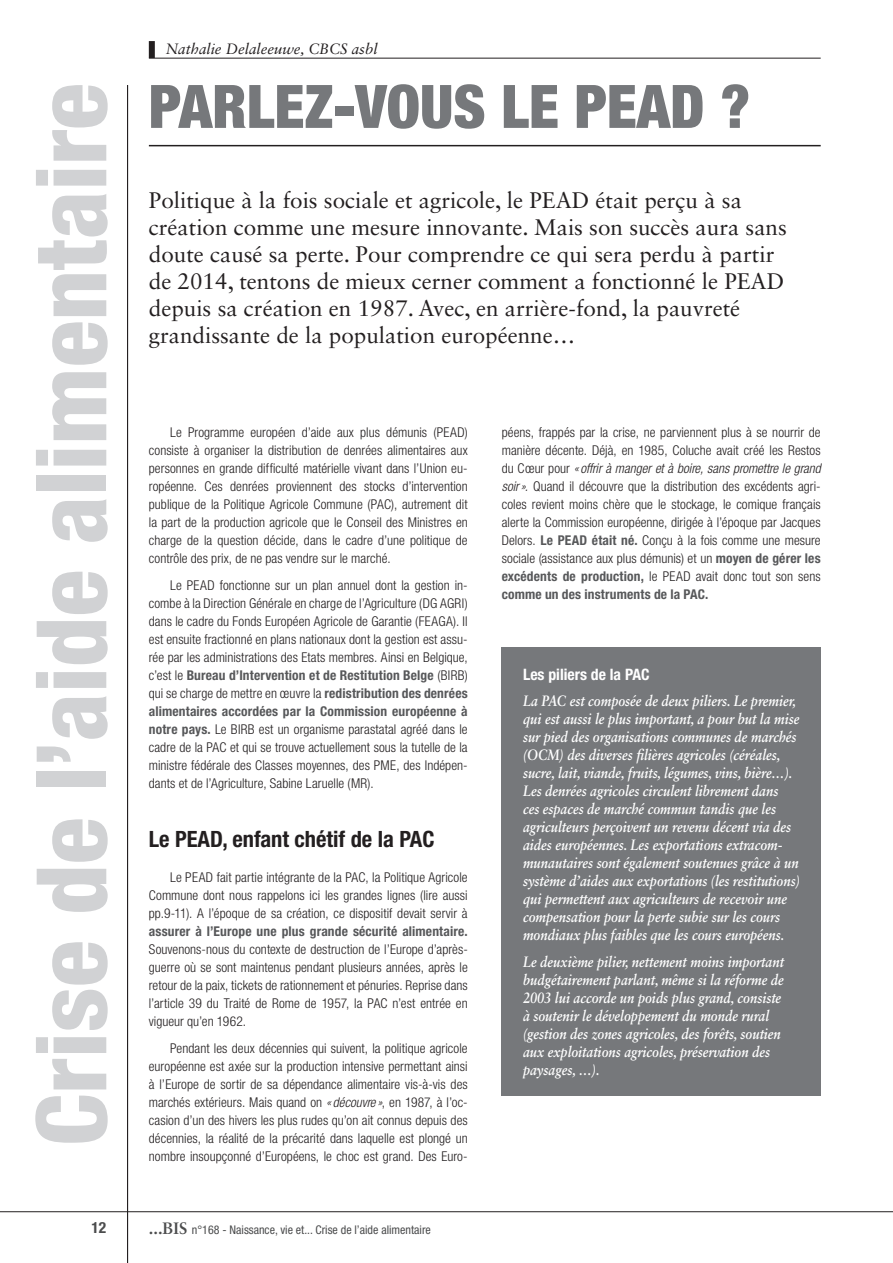
<style>
.page{position:relative;width:893px;height:1263px;background:#fff}
.page>*{position:absolute;margin:0;border:0;box-sizing:border-box;transform-origin:0 0}
.t1{font:800 condensed 97.5px "Helvetica Neue LT Std";color:#d1d2d4}
.TITRE_1{font:900 condensed 60px "Helvetica Neue LT Std";color:#76787b}
.INTRO{font:22.5px/27px "Sabon LT Std";color:#231f20}
.SOUS-TITRE_1{font:700 condensed 22.5px "Helvetica Neue LT Std";color:#231f20}
.titre_encadré_gris{font:700 condensed 15.75px "Helvetica Neue LT Std";color:#fff}
.t2{font:700 condensed 15.45px "Helvetica Neue LT Std";color:#4b4c4d}
.texte_encadré_gris{font:italic 700 15px/18px "Sabon LT Std";color:#fff;scale:.85 1}
.t3{font:italic 15px "Sabon LT Std";color:#231f20}
.TEXTE_COURANT{font:300 condensed 13.5px/18px "Helvetica Neue LT Std";letter-spacing:.005em;color:#231f20;text-align:justify}
.t4{font:condensed 12px "Helvetica Neue LT Std";color:#4b4c4d}
.s1{font-weight:700;color:#57585a}
.s2{font-style:italic}
.s3{font-family:"Sabon LT Std";font-weight:700;font-stretch:normal;font-size:16.5px}
</style>
<div class="page">
<hr style="left:0;top:1211px;width:893px;height:1px;background:#231f20">
<div style="left:502px;top:647px;width:319px;height:449px;background:#76787b"></div>
<hr style="left:149px;top:145px;width:672px;height:1px;background:#231f20">
<hr style="left:127px;top:85px;width:1px;height:1178px;background:#231f20">
<hr style="left:149px;top:58px;width:672px;height:1px;background:#231f20">
<div style="left:149px;top:41px;width:6px;height:17px;background:#231f20"></div>
<h1 class="t1" style="left:11px;top:1146px;width:1064px;rotate:-90deg">Crise de l’aide alimentaire</h1>
<p class="t2" style="left:91px;top:1218px;width:16px">12</p>
<p class="t3" style="left:166px;top:40px;width:213px">Nathalie Delaleeuwe, CBCS asbl</p>
<p class="TITRE_1" style="left:149px;top:70px;width:603px">PARLEZ-VOUS LE PEAD ?</p>
<p class="INTRO" style="left:149px;top:186px;width:639px">Politique à la fois sociale et agricole, le PEAD était perçu à sa création comme une mesure innovante. Mais son succès aura sans doute causé sa perte. Pour comprendre ce qui sera perdu à partir de 2014, tentons de mieux cerner comment a fonctionné le PEAD depuis sa création en 1987. Avec, en arrière-fond, la pauvreté grandissante de la population européenne…</p>
<p class="TEXTE_COURANT" style="left:149px;top:424px;width:320px;text-indent:21px">Le Programme européen d’aide aux plus démunis (PEAD) consiste à organiser la distribution de denrées alimentaires aux personnes en grande difficulté matérielle vivant dans l’Union eu&shy;ropéenne. Ces denrées proviennent des stocks d’intervention publique de la Politique Agricole Commune (PAC), autrement dit la part de la production agricole que le Conseil des Ministres en charge de la question décide, dans le cadre d’une politique de contrôle des prix, de ne pas vendre sur le marché.</p>
<p class="TEXTE_COURANT" style="left:149px;top:576px;width:320px;text-indent:21px">Le PEAD fonctionne sur un plan annuel dont la gestion in&shy;combe à la Direction Générale en charge de l’Agriculture (DG AGRI) dans le cadre du Fonds Européen Agricole de Garantie (FEAGA). Il est ensuite fractionné en plans nationaux dont la gestion est assu&shy;rée par les administrations des Etats membres. Ainsi en Belgique, c’est le <span class="s1">Bureau d’Intervention et de Restitution Belge</span> (BIRB) qui se charge de mettre en œuvre la <span class="s1">redistribution des denrées alimentaires accordées par la Commission européenne à notre pays.</span> Le BIRB est un organisme parastatal agréé dans le cadre de la PAC et qui se trouve actuellement sous la tutelle de la ministre fédérale des Classes moyennes, des PME, des Indépen&shy;dants et de l’Agriculture, Sabine Laruelle (MR).</p>
<p class="SOUS-TITRE_1" style="left:149px;top:825px;width:287px">Le PEAD, enfant chétif de la PAC</p>
<p class="TEXTE_COURANT" style="left:149px;top:868px;width:320px;text-indent:21px">Le PEAD fait partie intégrante de la PAC, la Politique Agricole Commune dont nous rappelons ici les grandes lignes (lire aussi pp.9-11). A l’époque de sa création, ce dispositif devait servir à <span class="s1">assurer à l’Europe une plus grande sécurité alimentaire.<br></span>Souvenons-nous du contexte de destruction de l’Europe d’après&shy;guerre où se sont maintenus pendant plusieurs années, après le retour de la paix, tickets de rationnement et pénuries. Reprise dans l’article 39 du Traité de Rome de 1957, la PAC n’est entrée en vigueur qu’en 1962.</p>
<p class="TEXTE_COURANT" style="left:149px;top:1039px;width:320px;text-indent:21px">Pendant les deux décennies qui suivent, la politique agricole européenne est axée sur la production intensive permettant ainsi à l’Europe de sortir de sa dépendance alimentaire vis-à-vis des marchés extérieurs. Mais quand on <span class="s2">« découvre »</span>, en 1987, à l’oc&shy;casion d’un des hivers les plus rudes qu’on ait connus depuis des décennies, la réalité de la précarité dans laquelle est plongé un nombre insoupçonné d’Européens, le choc est grand. Des Euro-</p>
<p class="t4" style="left:149px;top:1222px;width:284px"><span class="s3">...BIS</span> n°168 - Naissance, vie et... Crise de l’aide alimentaire</p>
<p class="TEXTE_COURANT" style="left:502px;top:424px;width:320px">péens, frappés par la crise, ne parviennent plus à se nourrir de manière décente. Déjà, en 1985, Coluche avait créé les Restos du Cœur pour <span class="s2">« offrir à manger et à boire, sans promettre le grand soir ».</span> Quand il découvre que la distribution des excédents agri&shy;coles revient moins chère que le stockage, le comique français alerte la Commission européenne, dirigée à l’époque par Jacques Delors. <span class="s1">Le PEAD était né.</span> Conçu à la fois comme une mesure sociale (assistance aux plus démunis) et un <span class="s1">moyen de gérer les excédents de production,</span> le PEAD avait donc tout son sens <span class="s1">comme un des instruments de la PAC.</span></p>
<p class="titre_encadré_gris" style="left:523px;top:665px;width:128px">Les piliers de la PAC</p>
<p class="texte_encadré_gris" style="left:523px;top:692px;width:327px">La PAC est composée de deux piliers. Le premier, qui est aussi le plus important, a pour but la mise sur pied des organisations communes de marchés (OCM) des diverses filières agricoles (céréales, sucre, lait, viande, fruits, légumes, vins, bière…).<br>Les denrées agricoles circulent librement dans<br>ces espaces de marché commun tandis que les agriculteurs perçoivent un revenu décent via des aides européennes. Les exportations extracom&shy;munautaires sont également soutenues grâce à un système d’aides aux exportations (les restitutions) qui permettent aux agriculteurs de recevoir une compensation pour la perte subie sur les cours mondiaux plus faibles que les cours européens.</p>
<p class="texte_encadré_gris" style="left:523px;top:952px;width:308px">Le deuxième pilier, nettement moins important budgétairement parlant, même si la réforme de 2003 lui accorde un poids plus grand, consiste à soutenir le développement du monde rural (gestion des zones agricoles, des forêts, soutien aux exploitations agricoles, préservation des paysages, …).</p>
</div>
